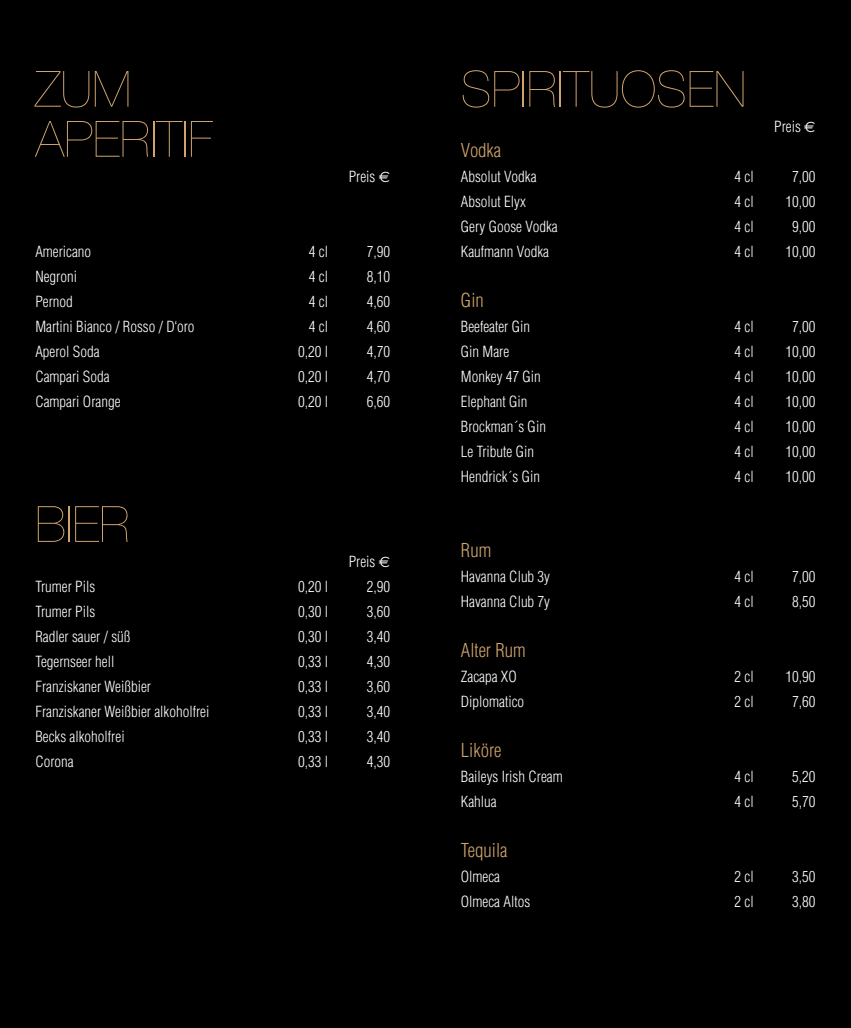
<style>
.page{position:relative;width:851px;height:1028px;background:#fff}
.page>*{position:absolute;margin:0;border:0;box-sizing:border-box;transform-origin:0 0}
.t1{font:200 50px/50px "Helvetica Neue LT Std";color:#d0a46c}
.t2{font:300 condensed 18.75px "Helvetica";color:#d0a46c}
.t3{font:300 condensed 15px "Helvetica";color:#fff}
.s1{font-family:"Euro Sans";font-weight:400;font-stretch:normal}
</style>
<div class="page">
<div style="left:0;top:0;width:436px;height:1028px;background:#000"></div>
<div style="left:415px;top:0;width:435px;height:1028px;background:#000"></div>
<h1 class="t1" style="left:35px;top:64px;width:178px">ZUM<br>APERITIF</h1>
<p class="t3" style="left:349px;top:167px;width:43px">Preis <span class="s1">€</span></p>
<p class="t3" style="left:35px;top:242px;width:57px">Americano</p>
<p class="t3" style="left:309px;top:242px;width:21px">4 cl</p>
<p class="t3" style="left:366px;top:242px;width:25px">7,90</p>
<p class="t3" style="left:35px;top:267px;width:43px">Negroni</p>
<p class="t3" style="left:309px;top:267px;width:21px">4 cl</p>
<p class="t3" style="left:366px;top:267px;width:25px">8,10</p>
<p class="t3" style="left:35px;top:292px;width:39px">Pernod</p>
<p class="t3" style="left:309px;top:292px;width:21px">4 cl</p>
<p class="t3" style="left:366px;top:292px;width:25px">4,60</p>
<p class="t3" style="left:35px;top:317px;width:161px">Martini Bianco / Rosso / D‘oro</p>
<p class="t3" style="left:309px;top:317px;width:21px">4 cl</p>
<p class="t3" style="left:366px;top:317px;width:25px">4,60</p>
<p class="t3" style="left:35px;top:342px;width:66px">Aperol Soda</p>
<p class="t3" style="left:298px;top:342px;width:31px">0,20 l</p>
<p class="t3" style="left:366px;top:342px;width:25px">4,70</p>
<p class="t3" style="left:35px;top:367px;width:76px">Campari Soda</p>
<p class="t3" style="left:298px;top:367px;width:31px">0,20 l</p>
<p class="t3" style="left:366px;top:367px;width:25px">4,70</p>
<p class="t3" style="left:35px;top:392px;width:87px">Campari Orange</p>
<p class="t3" style="left:298px;top:392px;width:31px">0,20 l</p>
<p class="t3" style="left:366px;top:392px;width:25px">6,60</p>
<h1 class="t1" style="left:35px;top:499px;width:96px">BIER</h1>
<p class="t3" style="left:349px;top:552px;width:43px">Preis <span class="s1">€</span></p>
<p class="t3" style="left:35px;top:577px;width:61px">Trumer Pils</p>
<p class="t3" style="left:298px;top:577px;width:31px">0,20 l</p>
<p class="t3" style="left:366px;top:577px;width:25px">2,90</p>
<p class="t3" style="left:35px;top:602px;width:61px">Trumer Pils</p>
<p class="t3" style="left:298px;top:602px;width:31px">0,30 l</p>
<p class="t3" style="left:366px;top:602px;width:25px">3,60</p>
<p class="t3" style="left:35px;top:627px;width:96px">Radler sauer / süß</p>
<p class="t3" style="left:298px;top:627px;width:31px">0,30 l</p>
<p class="t3" style="left:366px;top:627px;width:25px">3,40</p>
<p class="t3" style="left:35px;top:652px;width:80px">Tegernseer hell</p>
<p class="t3" style="left:298px;top:652px;width:31px">0,33 l</p>
<p class="t3" style="left:366px;top:652px;width:25px">4,30</p>
<p class="t3" style="left:35px;top:677px;width:117px">Franziskaner Weißbier</p>
<p class="t3" style="left:298px;top:677px;width:31px">0,33 l</p>
<p class="t3" style="left:366px;top:677px;width:25px">3,60</p>
<p class="t3" style="left:35px;top:702px;width:175px">Franziskaner Weißbier alkoholfrei</p>
<p class="t3" style="left:298px;top:702px;width:31px">0,33 l</p>
<p class="t3" style="left:366px;top:702px;width:25px">3,40</p>
<p class="t3" style="left:35px;top:727px;width:91px">Becks alkoholfrei</p>
<p class="t3" style="left:298px;top:727px;width:31px">0,33 l</p>
<p class="t3" style="left:366px;top:727px;width:25px">3,40</p>
<p class="t3" style="left:35px;top:752px;width:40px">Corona</p>
<p class="t3" style="left:298px;top:752px;width:31px">0,33 l</p>
<p class="t3" style="left:366px;top:752px;width:25px">4,30</p>
<h1 class="t1" style="left:461px;top:64px;width:287px">SPIRITUOSEN</h1>
<p class="t3" style="left:774px;top:117px;width:43px">Preis <span class="s1">€</span></p>
<p class="t2" style="left:461px;top:138px;width:42px">Vodka</p>
<p class="t3" style="left:461px;top:167px;width:77px">Absolut Vodka</p>
<p class="t3" style="left:734px;top:167px;width:21px">4 cl</p>
<p class="t3" style="left:792px;top:167px;width:25px">7,00</p>
<p class="t3" style="left:461px;top:192px;width:66px">Absolut Elyx</p>
<p class="t3" style="left:734px;top:192px;width:21px">4 cl</p>
<p class="t3" style="left:785px;top:192px;width:31px">10,00</p>
<p class="t3" style="left:461px;top:217px;width:98px">Gery Goose Vodka</p>
<p class="t3" style="left:734px;top:217px;width:21px">4 cl</p>
<p class="t3" style="left:792px;top:217px;width:25px">9,00</p>
<p class="t3" style="left:461px;top:242px;width:90px">Kaufmann Vodka</p>
<p class="t3" style="left:734px;top:242px;width:21px">4 cl</p>
<p class="t3" style="left:785px;top:242px;width:31px">10,00</p>
<p class="t2" style="left:461px;top:288px;width:24px">Gin</p>
<p class="t3" style="left:461px;top:317px;width:71px">Beefeater Gin</p>
<p class="t3" style="left:734px;top:317px;width:21px">4 cl</p>
<p class="t3" style="left:792px;top:317px;width:25px">7,00</p>
<p class="t3" style="left:461px;top:342px;width:50px">Gin Mare</p>
<p class="t3" style="left:734px;top:342px;width:21px">4 cl</p>
<p class="t3" style="left:785px;top:342px;width:31px">10,00</p>
<p class="t3" style="left:461px;top:367px;width:81px">Monkey 47 Gin</p>
<p class="t3" style="left:734px;top:367px;width:21px">4 cl</p>
<p class="t3" style="left:785px;top:367px;width:31px">10,00</p>
<p class="t3" style="left:461px;top:392px;width:68px">Elephant Gin</p>
<p class="t3" style="left:734px;top:392px;width:21px">4 cl</p>
<p class="t3" style="left:785px;top:392px;width:31px">10,00</p>
<p class="t3" style="left:461px;top:417px;width:86px">Brockman´s Gin</p>
<p class="t3" style="left:734px;top:417px;width:21px">4 cl</p>
<p class="t3" style="left:785px;top:417px;width:31px">10,00</p>
<p class="t3" style="left:461px;top:442px;width:75px">Le Tribute Gin</p>
<p class="t3" style="left:734px;top:442px;width:21px">4 cl</p>
<p class="t3" style="left:785px;top:442px;width:31px">10,00</p>
<p class="t3" style="left:461px;top:467px;width:81px">Hendrick´s Gin</p>
<p class="t3" style="left:734px;top:467px;width:21px">4 cl</p>
<p class="t3" style="left:785px;top:467px;width:31px">10,00</p>
<p class="t2" style="left:461px;top:538px;width:32px">Rum</p>
<p class="t3" style="left:461px;top:567px;width:91px">Havanna Club 3y</p>
<p class="t3" style="left:734px;top:567px;width:21px">4 cl</p>
<p class="t3" style="left:792px;top:567px;width:25px">7,00</p>
<p class="t3" style="left:461px;top:592px;width:91px">Havanna Club 7y</p>
<p class="t3" style="left:734px;top:592px;width:21px">4 cl</p>
<p class="t3" style="left:792px;top:592px;width:25px">8,50</p>
<p class="t2" style="left:461px;top:638px;width:66px">Alter Rum</p>
<p class="t3" style="left:461px;top:667px;width:57px">Zacapa XO</p>
<p class="t3" style="left:734px;top:667px;width:21px">2 cl</p>
<p class="t3" style="left:785px;top:667px;width:31px">10,90</p>
<p class="t3" style="left:461px;top:692px;width:65px">Diplomatico</p>
<p class="t3" style="left:734px;top:692px;width:21px">2 cl</p>
<p class="t3" style="left:792px;top:692px;width:25px">7,60</p>
<p class="t2" style="left:461px;top:738px;width:42px">Liköre</p>
<p class="t3" style="left:461px;top:767px;width:103px">Baileys Irish Cream</p>
<p class="t3" style="left:734px;top:767px;width:21px">4 cl</p>
<p class="t3" style="left:792px;top:767px;width:25px">5,20</p>
<p class="t3" style="left:461px;top:792px;width:37px">Kahlua</p>
<p class="t3" style="left:734px;top:792px;width:21px">4 cl</p>
<p class="t3" style="left:792px;top:792px;width:25px">5,70</p>
<p class="t2" style="left:461px;top:838px;width:48px">Tequila</p>
<p class="t3" style="left:461px;top:867px;width:41px">Olmeca</p>
<p class="t3" style="left:734px;top:867px;width:21px">2 cl</p>
<p class="t3" style="left:792px;top:867px;width:25px">3,50</p>
<p class="t3" style="left:461px;top:892px;width:71px">Olmeca Altos</p>
<p class="t3" style="left:734px;top:892px;width:21px">2 cl</p>
<p class="t3" style="left:792px;top:892px;width:25px">3,80</p>
</div>
